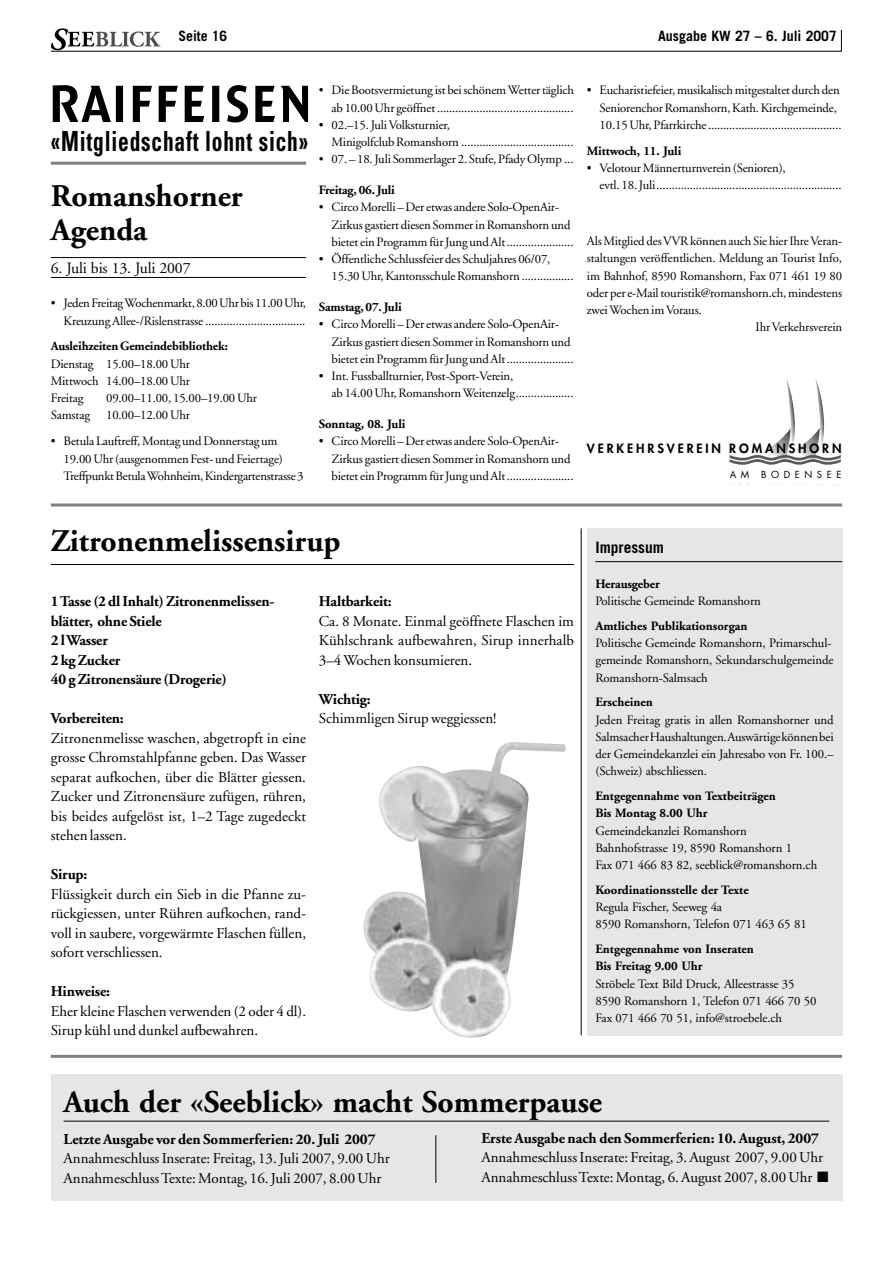
<style>
.page{position:relative;width:893px;height:1263px;background:#fff}
.page>*{position:absolute;margin:0;border:0;box-sizing:border-box;transform-origin:0 0}
.t1{font:700 31.5px/34.5px "Adobe Garamond";color:#000}
.t2{font:700 condensed 27.75px "Univers";letter-spacing:.04em;color:#000;scale:.77 1}
.t3{font:15.75px "Adobe Garamond";letter-spacing:-.01em;color:#000}
.t4{font:700 15.75px "Trade Gothic";color:#000}
.t5{font:15px/19.5px "Adobe Garamond";color:#000}
.t6{font:700 15px/19.5px "Adobe Garamond";letter-spacing:-.01em;color:#000}
.t7{font:700 14.25px "Trade Gothic";color:#000}
.t8{font:12.75px/17.2px "Adobe Garamond";letter-spacing:-.01em;color:#000}
.t9{font:700 12.75px/17.2px "Adobe Garamond";color:#000}
.t10{font:800 12.45px "Futura";letter-spacing:.23em;color:#000}
.t11{font:9.45px "Futura";letter-spacing:.475em;color:#000}
</style>
<div class="page">
<svg style="left:51px;top:28px;width:791px;height:24px"></svg>
<hr style="left:51px;top:504px;width:791px;height:3px;background:#808080">
<hr style="left:51px;top:257px;width:255px;height:1px;background:#000">
<hr style="left:51px;top:277px;width:255px;height:1px;background:#000">
<hr style="left:51px;top:162px;width:255px;height:3px;background:#808080">
<svg style="left:53px;top:85px;width:255px;height:38px"></svg>
<div style="left:51px;top:1074px;width:791px;height:127px;background:#e6e6e6"></div>
<hr style="left:64px;top:1121px;width:765px;height:1px;background:#000">
<hr style="left:435px;top:1135px;width:1px;height:48px;background:#000">
<div style="left:587px;top:528px;width:255px;height:507px;background:#e6e6e6"></div>
<hr style="left:595px;top:561px;width:247px;height:1px;background:#000">
<svg style="left:729px;top:378px;width:111px;height:87px"></svg>
<hr style="left:51px;top:1055px;width:791px;height:3px;background:#808080">
<hr style="left:580px;top:528px;width:1px;height:507px;background:#000">
<hr style="left:51px;top:564px;width:523px;height:1px;background:#000">
<img style="left:363px;top:742px;width:203px;height:296px">
<p class="t7" style="left:178px;top:31px;width:50px">Seite 16</p>
<p class="t7" style="left:658px;top:31px;width:180px">Ausgabe KW 27 – 6. Juli 2007</p>
<h2 class="t2" style="left:51px;top:131px;width:336px">«Mitgliedschaft lohnt sich»</h2>
<h1 class="t1" style="left:51px;top:181px;width:193px">Romanshorner<br>Agenda</h1>
<p class="t3" style="left:51px;top:261px;width:141px">6. Juli bis 13. Juli 2007</p>
<p class="t8" style="left:51px;top:296px;width:257px;text-align:right">• Jeden Freitag Wochenmarkt, 8.00 Uhr bis 11.00 Uhr,<br>Kreuzung Allee-/Rislenstrasse .................................</p>
<p class="t9" style="left:51px;top:339px;width:179px">Ausleihzeiten Gemeindebibliothek:</p>
<p class="t8" style="left:51px;top:356px;width:141px;text-align:justify">Dienstag 15.00–18.00 Uhr Mittwoch 14.00–18.00 Uhr Freitag</p>
<p class="t8" style="left:106px;top:391px;width:152px">09.00–11.00, 15.00–19.00 Uhr</p>
<p class="t8" style="left:51px;top:408px;width:41px">Samstag</p>
<p class="t8" style="left:106px;top:408px;width:85px">10.00–12.00 Uhr</p>
<p class="t8" style="left:64px;top:434px;width:241px;text-indent:-13px">• Betula Lauftreff, Montag und Donnerstag um<br>19.00 Uhr (ausgenommen Fest- und Feiertage)<br>Treffpunkt Betula Wohnheim, Kindergartenstrasse 3</p>
<p class="t8" style="left:319px;top:83px;width:257px;text-align:right">• Die Bootsvermietung ist bei schönem Wetter täglich ab 10.00 Uhr geöffnet .............................................</p>
<p class="t8" style="left:331px;top:117px;width:243px;text-indent:-13px">• 02.–15. Juli Volksturnier,<br>Minigolfclub Romanshorn .....................................</p>
<p class="t8" style="left:319px;top:152px;width:256px">• 07. – 18. Juli Sommerlager 2. Stufe, Pfady Olymp ...</p>
<p class="t9" style="left:319px;top:183px;width:78px">Freitag, 06. Juli</p>
<p class="t8" style="left:331px;top:200px;width:243px;text-indent:-13px">• Circo Morelli – Der etwas andere Solo-OpenAir-<br>Zirkus gastiert diesen Sommer in Romanshorn und bietet ein Programm für Jung und Alt ......................</p>
<p class="t8" style="left:331px;top:252px;width:243px;text-indent:-13px">• Öffentliche Schlussfeier des Schuljahres 06/07,<br>15.30 Uhr, Kantonsschule Romanshorn .................</p>
<p class="t9" style="left:319px;top:300px;width:84px">Samstag, 07. Juli</p>
<p class="t8" style="left:331px;top:317px;width:243px;text-indent:-13px">• Circo Morelli – Der etwas andere Solo-OpenAir-<br>Zirkus gastiert diesen Sommer in Romanshorn und bietet ein Programm für Jung und Alt ......................</p>
<p class="t8" style="left:331px;top:369px;width:243px;text-indent:-13px">• Int. Fussballturnier, Post-Sport-Verein,<br>ab 14.00 Uhr, Romanshorn Weitenzelg ...................</p>
<p class="t9" style="left:319px;top:417px;width:88px">Sonntag, 08. Juli</p>
<p class="t8" style="left:331px;top:434px;width:243px;text-indent:-13px">• Circo Morelli – Der etwas andere Solo-OpenAir-<br>Zirkus gastiert diesen Sommer in Romanshorn und bietet ein Programm für Jung und Alt ......................</p>
<p class="t8" style="left:599px;top:83px;width:243px;text-indent:-13px">• Eucharistiefeier, musikalisch mitgestaltet durch den<br>Seniorenchor Romanshorn, Kath. Kirchgemeinde,<br>10.15 Uhr, Pfarrkirche ............................................</p>
<p class="t9" style="left:587px;top:143px;width:96px">Mittwoch, 11. Juli</p>
<p class="t8" style="left:599px;top:161px;width:243px;text-indent:-13px">• Velotour Männerturnverein (Senioren),<br>evtl. 18. Juli .............................................................</p>
<p class="t8" style="left:587px;top:234px;width:257px">Als Mitglied des VVR können auch Sie hier Ihre Veran-</p>
<p class="t8" style="left:587px;top:251px;width:257px">staltungen veröffentlichen. Meldung an Tourist Info,</p>
<p class="t8" style="left:587px;top:268px;width:257px">im Bahnhof, 8590 Romanshorn, Fax 071 461 19 80</p>
<p class="t8" style="left:587px;top:285px;width:257px">oder per e-Mail touristik@romanshorn.ch, mindestens</p>
<p class="t8" style="left:587px;top:303px;width:116px">zwei Wochen im Voraus.</p>
<p class="t8" style="left:755px;top:320px;width:88px">Ihr Verkehrsverein</p>
<p class="t10" style="left:587px;top:442px;width:136px">VERKEHRSVEREIN</p>
<p class="t10" style="left:729px;top:442px;width:114px">ROMANSHORN</p>
<p class="t11" style="left:729px;top:471px;width:21px">A M</p>
<p class="t11" style="left:761px;top:471px;width:82px">BODENSEE</p>
<h1 class="t1" style="left:51px;top:527px;width:291px">Zitronenmelissensirup</h1>
<p class="t6" style="left:319px;top:593px;width:74px">Haltbarkeit:</p>
<p class="t5" style="left:319px;top:613px;width:257px;text-align:justify">Ca. 8 Monate. Einmal geöffnete Flaschen im Kühlschrank aufbewahren, Sirup innerhalb 3–4 Wochen konsumieren.</p>
<p class="t6" style="left:319px;top:691px;width:53px">Wichtig:</p>
<p class="t5" style="left:319px;top:710px;width:179px">Schimmligen Sirup weggiessen!</p>
<p class="t6" style="left:51px;top:593px;width:225px">1 Tasse (2 dl Inhalt) Zitronenmelissen&shy;blätter, ohne Stiele<br>2 l Wasser<br>2 kg Zucker<br>40 g Zitronensäure (Drogerie)</p>
<p class="t6" style="left:51px;top:710px;width:74px">Vorbereiten:</p>
<p class="t5" style="left:51px;top:730px;width:257px;text-align:justify">Zitronenmelisse waschen, abgetropft in eine grosse Chromstahlpfanne geben. Das Wasser separat aufkochen, über die Blätter giessen.<br>Zucker und Zitronensäure zufügen, rühren, bis beides aufgelöst ist, 1–2 Tage zugedeckt stehen lassen.</p>
<p class="t6" style="left:51px;top:866px;width:38px">Sirup:</p>
<p class="t5" style="left:51px;top:886px;width:257px;text-align:justify">Flüssigkeit durch ein Sieb in die Pfanne zu&shy;rückgiessen, unter Rühren aufkochen, rand&shy;voll in saubere, vorgewärmte Flaschen füllen, sofort verschliessen.</p>
<p class="t6" style="left:51px;top:983px;width:61px">Hinweise:</p>
<p class="t5" style="left:51px;top:1003px;width:257px">Eher kleine Flaschen verwenden (2 oder 4 dl).<br>Sirup kühl und dunkel aufbewahren.</p>
<p class="t4" style="left:595px;top:542px;width:70px">Impressum</p>
<p class="t9" style="left:595px;top:576px;width:66px">Herausgeber</p>
<p class="t8" style="left:595px;top:594px;width:167px">Politische Gemeinde Romanshorn</p>
<p class="t9" style="left:595px;top:618px;width:154px">Amtliches Publikationsorgan</p>
<p class="t8" style="left:595px;top:636px;width:240px">Politische Gemeinde Romanshorn, Primarschul&shy;gemeinde Romanshorn, Sekundarschulgemeinde<br>Romanshorn-Salmsach</p>
<p class="t9" style="left:595px;top:695px;width:59px">Erscheinen</p>
<p class="t8" style="left:595px;top:712px;width:240px;text-align:justify">Jeden Freitag gratis in allen Romanshorner und Salmsacher Haushaltungen. Auswärtige können bei der Gemeindekanzlei ein Jahresabo von Fr. 100.– (Schweiz) abschliessen.</p>
<p class="t9" style="left:595px;top:789px;width:182px">Entgegennahme von Textbeiträgen<br>Bis Montag 8.00 Uhr</p>
<p class="t8" style="left:595px;top:823px;width:223px">Gemeindekanzlei Romanshorn<br>Bahnhofstrasse 19, 8590 Romanshorn 1<br>Fax 071 466 83 82, seeblick@romanshorn.ch</p>
<p class="t9" style="left:595px;top:882px;width:155px">Koordinationsstelle der Texte</p>
<p class="t8" style="left:595px;top:900px;width:213px">Regula Fischer, Seeweg 4a<br>8590 Romanshorn, Telefon 071 463 65 81</p>
<p class="t9" style="left:595px;top:942px;width:160px">Entgegennahme von Inseraten<br>Bis Freitag 9.00 Uhr</p>
<p class="t8" style="left:595px;top:976px;width:222px">Ströbele Text Bild Druck, Alleestrasse 35<br>8590 Romanshorn 1, Telefon 071 466 70 50<br>Fax 071 466 70 51, info@stroebele.ch</p>
<h1 class="t1" style="left:64px;top:1088px;width:540px">Auch der «Seeblick» macht Sommerpause</h1>
<p class="t6" style="left:64px;top:1131px;width:313px">Letzte Ausgabe vor den Sommerferien: 20. Juli 2007</p>
<p class="t5" style="left:64px;top:1150px;width:327px">Annahmeschluss Inserate: Freitag, 13. Juli 2007, 9.00 Uhr<br>Annahmeschluss Texte: Montag, 16. Juli 2007, 8.00 Uhr</p>
<p class="t6" style="left:481px;top:1130px;width:339px">Erste Ausgabe nach den Sommerferien: 10. August, 2007</p>
<p class="t5" style="left:481px;top:1149px;width:348px">Annahmeschluss Inserate: Freitag, 3. August 2007, 9.00 Uhr<br>Annahmeschluss Texte: Montag, 6. August 2007, 8.00 Uhr ■</p>
</div>
